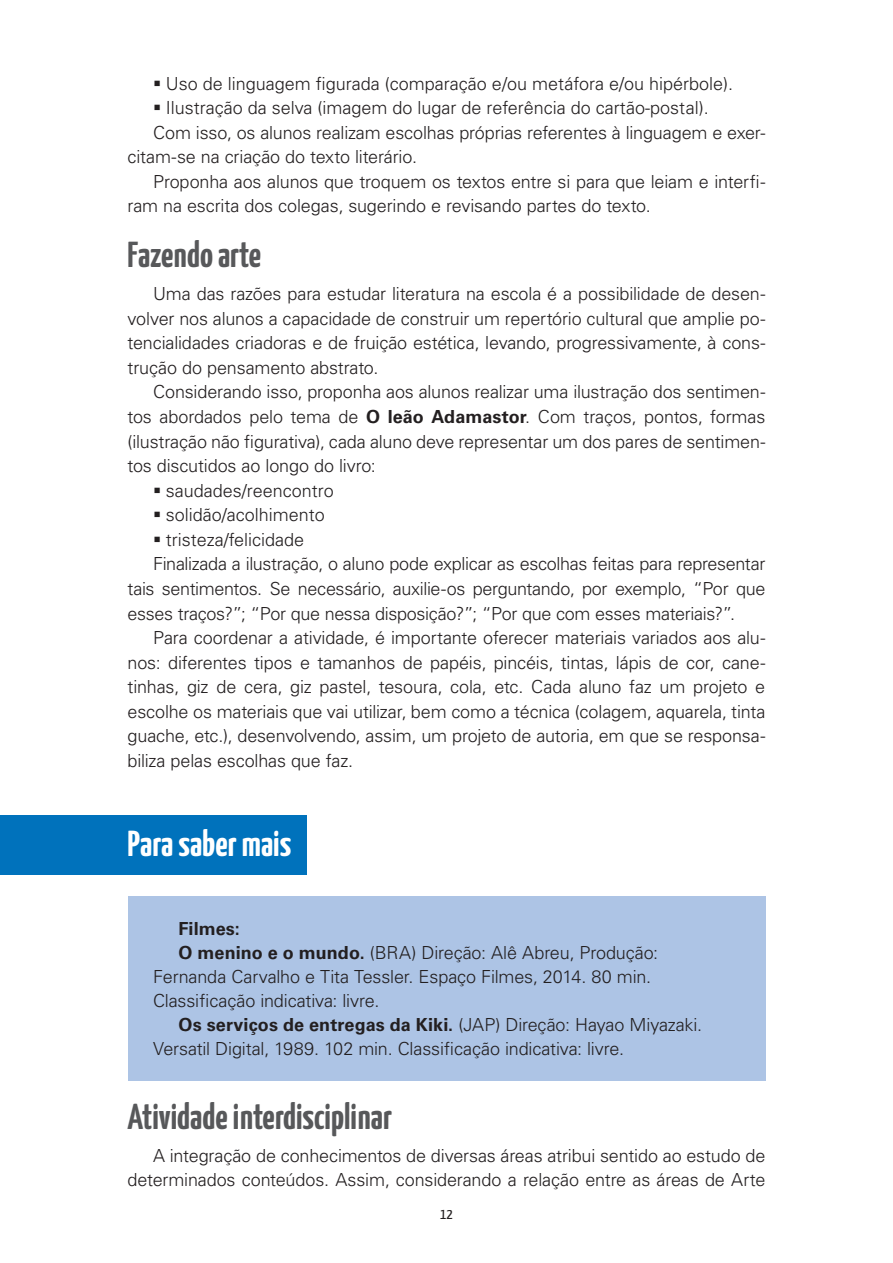
<style>
.page{position:relative;width:893px;height:1263px;background:#fff}
.page>*{position:absolute;margin:0;border:0;box-sizing:border-box;transform-origin:0 0}
.t1{font:700 36px "Yanone Kaffeesatz";color:#57585a}
.t2{font:700 36px "Yanone Kaffeesatz";color:#fff}
.t3{font:300 18px/24.6px "Univers LT Std";letter-spacing:-.01em;color:#231f20;text-align:justify}
.t4{font:700 18px "Univers LT Std";letter-spacing:.005em;color:#231f20}
.t5{font:15px "Yanone Kaffeesatz";color:#231f20}
.s1{font-weight:700}
.s2{font-weight:300}
</style>
<div class="page">
<div style="left:0;top:815px;width:306px;height:60px;background:#0072bc"></div>
<div style="left:128px;top:896px;width:637px;height:184px;background:#adc4e5"></div>
<p class="t3" style="left:153px;top:71px;width:581px">▪ Uso de linguagem figurada (comparação e/ou metáfora e/ou hipérbole).</p>
<p class="t3" style="left:153px;top:95px;width:557px">▪ Ilustração da selva (imagem do lugar de referência do cartão-postal).</p>
<p class="t3" style="left:153px;top:120px;width:614px">Com isso‚ os alunos realizam escolhas próprias referentes à linguagem e exer-</p>
<p class="t3" style="left:128px;top:145px;width:291px">citam-se na criação do texto literário.</p>
<p class="t3" style="left:153px;top:169px;width:614px">Proponha aos alunos que troquem os textos entre si para que leiam e interfi-</p>
<p class="t3" style="left:128px;top:194px;width:525px">ram na escrita dos colegas‚ sugerindo e revisando partes do texto.</p>
<h1 class="t1" style="left:128px;top:229px;width:135px">Fazendo arte</h1>
<p class="t3" style="left:128px;top:281px;width:639px;text-indent:26px">Uma das razões para estudar literatura na escola é a possibilidade de desen&shy;volver nos alunos a capacidade de construir um repertório cultural que amplie po&shy;tencialidades criadoras e de fruição estética‚ levando‚ progressivamente‚ à cons&shy;trução do pensamento abstrato.</p>
<p class="t3" style="left:128px;top:380px;width:639px;text-indent:26px">Considerando isso‚ proponha aos alunos realizar uma ilustração dos sentimen&shy;tos abordados pelo tema de <span class="s1">O leão Adamastor</span>. Com traços‚ pontos‚ formas (ilustração não figurativa)‚ cada aluno deve representar um dos pares de sentimen&shy;tos discutidos ao longo do livro:</p>
<p class="t3" style="left:153px;top:478px;width:182px">▪ saudades/reencontro</p>
<p class="t3" style="left:153px;top:503px;width:173px">▪ solidão/acolhimento</p>
<p class="t3" style="left:153px;top:527px;width:153px">▪ tristeza/felicidade</p>
<p class="t3" style="left:153px;top:552px;width:614px">Finalizada a ilustração‚ o aluno pode explicar as escolhas feitas para representar</p>
<p class="t3" style="left:128px;top:576px;width:639px">tais sentimentos. Se necessário‚ auxilie-os perguntando‚ por exemplo‚ “Por que</p>
<p class="t3" style="left:128px;top:601px;width:609px">esses traços?”; “Por que nessa disposição?”; “Por que com esses materiais?” .</p>
<p class="t3" style="left:153px;top:625px;width:614px">Para coordenar a atividade‚ é importante oferecer materiais variados aos alu-</p>
<p class="t3" style="left:128px;top:650px;width:639px">nos: diferentes tipos e tamanhos de papéis‚ pincéis‚ tintas‚ lápis de cor‚ cane-</p>
<p class="t3" style="left:128px;top:675px;width:639px">tinhas‚ giz de cera‚ giz pastel‚ tesoura‚ cola‚ etc. Cada aluno faz um projeto e</p>
<p class="t3" style="left:128px;top:699px;width:639px">escolhe os materiais que vai utilizar‚ bem como a técnica (colagem‚ aquarela‚ tinta</p>
<p class="t3" style="left:128px;top:724px;width:639px">guache‚ etc.)‚ desenvolvendo‚ assim‚ um projeto de autoria‚ em que se responsa-</p>
<p class="t3" style="left:128px;top:748px;width:227px">biliza pelas escolhas que faz.</p>
<h1 class="t2" style="left:128px;top:817px;width:165px">Para saber mais</h1>
<p class="t4" style="left:179px;top:918px;width:63px">Filmes:</p>
<p class="t3" style="left:179px;top:940px;width:481px"><span class="s1">O menino e o mundo.</span> (BRA) Direção: Alê Abreu‚ Produção:</p>
<p class="t3" style="left:153px;top:964px;width:500px">Fernanda Carvalho e Tita Tessler. Espaço Filmes‚ 2014. 80 min.</p>
<p class="t3" style="left:153px;top:988px;width:228px">Classificação indicativa: livre.</p>
<p class="t4" style="left:179px;top:1014px;width:525px">Os serviços de entregas da Kiki. <span class="s2">(JAP) Direção: Hayao Miyazaki.</span></p>
<p class="t3" style="left:153px;top:1036px;width:473px">Versatil Digital‚ 1989. 102 min. Classificação indicativa: livre.</p>
<h1 class="t1" style="left:128px;top:1091px;width:266px">Atividade interdisciplinar</h1>
<p class="t3" style="left:128px;top:1143px;width:639px;text-align:right">A integração de conhecimentos de diversas áreas atribui sentido ao estudo de determinados conteúdos. Assim‚ considerando a relação entre as áreas de Arte</p>
<p class="t5" style="left:440px;top:1203px;width:14px">12</p>
</div>
